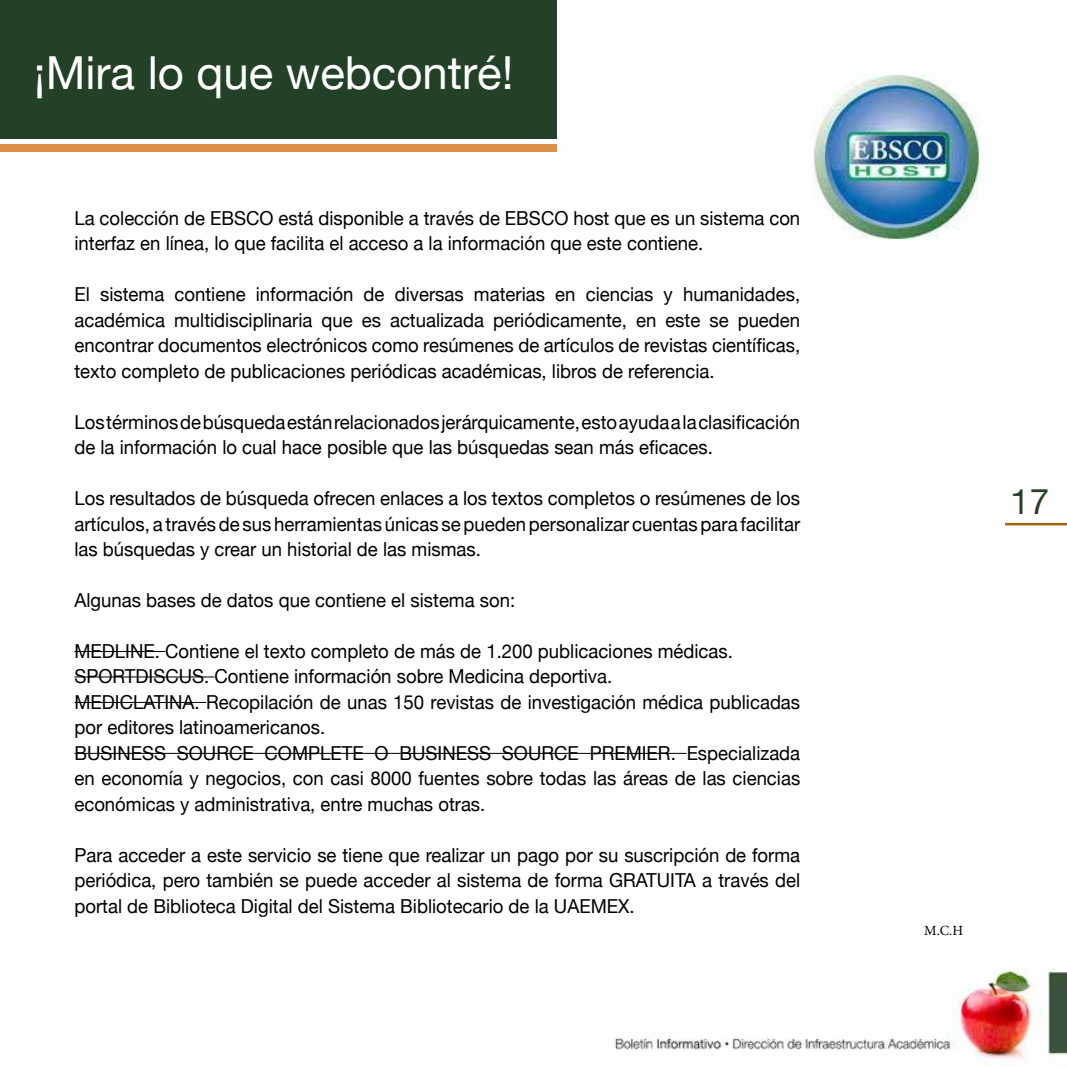
<style>
.page{position:relative;width:1067px;height:1067px;background:#fff}
.page>*{position:absolute;margin:0;border:0;box-sizing:border-box;transform-origin:0 0}
.t1{font:45.5px "Helvetica Neue";color:#fff}
.t2{font:35px "Helvetica Neue";color:#234126}
.t3{font:19.25px/25.4px "Helvetica Neue";color:#000;text-align:justify;scale:.96 1}
.t4{font:14px "Minion Pro";color:#000}
</style>
<div class="page">
<img style="left:0;top:0;width:1067px;height:1066px">
<hr style="left:1005px;top:523px;width:62px;height:1px;background:#995800">
<hr style="left:1005px;top:524px;width:62px;height:1px;background:#995800">
<div style="left:0;top:0;width:556px;height:138px;background:#234126"></div>
<div style="left:0;top:144px;width:556px;height:8px;background:#dc8f46"></div>
<hr style="left:74px;top:651px;width:91px;height:1px;background:#000">
<hr style="left:74px;top:676px;width:140px;height:1px;background:#000">
<hr style="left:74px;top:702px;width:132px;height:1px;background:#000">
<hr style="left:74px;top:753px;width:612px;height:1px;background:#000">
<img style="left:813px;top:74px;width:166px;height:166px">
<h1 class="t1" style="left:34px;top:46px;width:481px">¡Mira lo que webcontré!</h1>
<p class="t3" style="left:74px;top:205px;width:757px">La colección de EBSCO está disponible a través de EBSCO host que es un sistema con interfaz en línea, lo que facilita el acceso a la información que este contiene.</p>
<p class="t3" style="left:74px;top:281px;width:757px">El sistema contiene información de diversas materias en ciencias y humanidades, académica multidisciplinaria que es actualizada periódicamente, en este se pueden encontrar documentos electrónicos como resúmenes de artículos de revistas científicas, texto completo de publicaciones periódicas académicas, libros de referencia.</p>
<p class="t3" style="left:74px;top:409px;width:757px">Los términos de búsqueda están relacionados jerárquicamente, esto ayuda a la clasificación de la información lo cual hace posible que las búsquedas sean más eficaces.</p>
<p class="t3" style="left:74px;top:485px;width:757px">Los resultados de búsqueda ofrecen enlaces a los textos completos o resúmenes de los artículos, a través de sus herramientas únicas se pueden personalizar cuentas para facilitar las búsquedas y crear un historial de las mismas.</p>
<p class="t3" style="left:74px;top:587px;width:460px">Algunas bases de datos que contiene el sistema son:</p>
<p class="t3" style="left:74px;top:638px;width:757px;text-align:left">MEDLINE. Contiene el texto completo de más de 1.200 publicaciones médicas.<br>SPORTDISCUS. Contiene información sobre Medicina deportiva.<br>MEDICLATINA. Recopilación de unas 150 revistas de investigación médica publicadas por editores latinoamericanos.<br>Business</p>
<p class="t3" style="left:177px;top:740px;width:27px">Source</p>
<p class="t3" style="left:264px;top:740px;width:28px">Complete</p>
<p class="t3" style="left:374px;top:740px;width:52px">o Business</p>
<p class="t3" style="left:502px;top:740px;width:27px">Source</p>
<p class="t3" style="left:589px;top:740px;width:26px">Premier</p>
<p class="t3" style="left:74px;top:740px;width:757px;text-indent:596px">. Especializada en economía y negocios, con casi 8000 fuentes sobre todas las áreas de las ciencias económicas y administrativa, entre muchas otras.</p>
<p class="t3" style="left:74px;top:841px;width:757px">Para acceder a este servicio se tiene que realizar un pago por su suscripción de forma periódica, pero también se puede acceder al sistema de forma GRATUITA a través del portal de Biblioteca Digital del Sistema Bibliotecario de la UAEMEX.</p>
<h2 class="t2" style="left:1010px;top:481px;width:40px">17</h2>
<p class="t4" style="left:924px;top:920px;width:40px">M.C.H</p>
</div>
